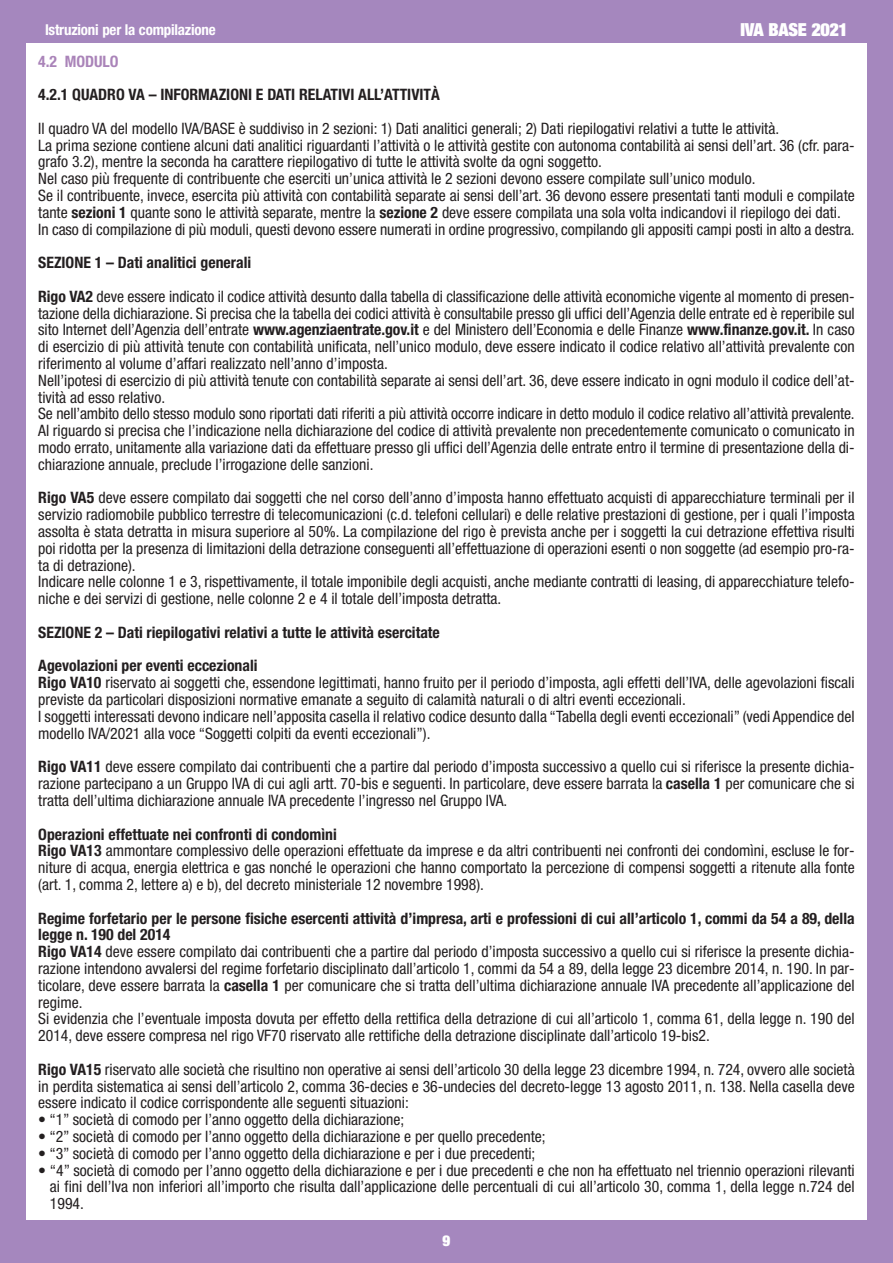
<style>
.page{position:relative;width:893px;height:1263px;background:#fff}
.page>*{position:absolute;margin:0;border:0;box-sizing:border-box;transform-origin:0 0}
.t1{font:900 expanded 18px "Helvetica Neue";letter-spacing:-.015em;color:#fff}
.t2{font:condensed 15.75px/16.8px "Helvetica Neue";color:#231f20}
.t3{font:700 condensed 15.75px/33.6px "Helvetica Neue";color:#231f20}
.t4{font:700 condensed 15.75px "Helvetica Neue";color:#aa84b9}
.t5{font:700 condensed 15px "Helvetica Neue";letter-spacing:-.015em;color:#fff}
.t6{font:900 expanded 15px "Helvetica Neue";color:#fff}
.s1{font-weight:700}
</style>
<div class="page">
<div style="left:0;top:0;width:893px;height:43px;background:#a587be"></div>
<div style="left:0;top:40px;width:26px;height:1185px;background:#a587be"></div>
<div style="left:867px;top:39px;width:26px;height:1185px;background:#a587be"></div>
<div style="left:0;top:1220px;width:893px;height:42px;background:#a587be"></div>
<p class="t5" style="left:45px;top:24px;width:172px">Istruzioni per la compilazione</p>
<p class="t1" style="left:740px;top:24px;width:109px">IVA BASE 2021</p>
<p class="t4" style="left:38px;top:55px;width:82px">4.2 MODULO</p>
<p class="t3" style="left:38px;top:79px;width:403px">4.2.1 QUADRO VA – INFORMAZIONI E DATI RELATIVI ALL’ATTIVITÀ</p>
<p class="t2" style="left:38px;top:121px;width:818px">Il quadro VA del modello IVA/BASE è suddiviso in 2 sezioni: 1) Dati analitici generali; 2) Dati riepilogativi relativi a tutte le attività.<br>La prima sezione contiene alcuni dati analitici riguardanti l’attività o le attività gestite con autonoma contabilità ai sensi dell’art. 36 (cfr. para&shy;grafo 3.2), mentre la seconda ha carattere riepilogativo di tutte le attività svolte da ogni soggetto.<br>Nel caso più frequente di contribuente che eserciti un’unica attività le 2 sezioni devono essere compilate sull’unico modulo.<br>Se il contribuente, invece, esercita più attività con contabilità separate ai sensi dell’art. 36 devono essere presentati tanti moduli e compilate tante <span class="s1">sezioni 1</span> quante sono le attività separate, mentre la <span class="s1">sezione 2</span> deve essere compilata una sola volta indicandovi il riepilogo dei dati.<br>In caso di compilazione di più moduli, questi devono essere numerati in ordine progressivo, compilando gli appositi campi posti in alto a destra.</p>
<p class="t2" style="left:38px;top:247px;width:818px;line-height:33.6px"><span class="s1">SEZIONE 1 – Dati analitici generali<br>Rigo VA2</span> deve essere indicato il codice attività desunto dalla tabella di classificazione delle attività economiche vigente al momento di presen-</p>
<p class="t2" style="left:38px;top:306px;width:818px">tazione della dichiarazione. Si precisa che la tabella dei codici attività è consultabile presso gli uffici dell’Agenzia delle entrate ed è reperibile sul sito Internet dell’Agenzia dell’entrate <span class="s1">www.agenziaentrate.gov.it</span> e del Ministero dell’Economia e delle Finanze <span class="s1">www.finanze.gov.it.</span> In caso di esercizio di più attività tenute con contabilità unificata, nell’unico modulo, deve essere indicato il codice relativo all’attività prevalente con riferimento al volume d’affari realizzato nell’anno d’imposta.<br>Nell’ipotesi di esercizio di più attività tenute con contabilità separate ai sensi dell’art. 36, deve essere indicato in ogni modulo il codice dell’at&shy;tività ad esso relativo.<br>Se nell’ambito dello stesso modulo sono riportati dati riferiti a più attività occorre indicare in detto modulo il codice relativo all’attività prevalente.<br>Al riguardo si precisa che l’indicazione nella dichiarazione del codice di attività prevalente non precedentemente comunicato o comunicato in modo errato, unitamente alla variazione dati da effettuare presso gli uffici dell’Agenzia delle entrate entro il termine di presentazione della di&shy;chiarazione annuale, preclude l’irrogazione delle sanzioni.</p>
<p class="t2" style="left:38px;top:491px;width:818px"><span class="s1">Rigo VA5</span> deve essere compilato dai soggetti che nel corso dell’anno d’imposta hanno effettuato acquisti di apparecchiature terminali per il servizio radiomobile pubblico terrestre di telecomunicazioni (c.d. telefoni cellulari) e delle relative prestazioni di gestione, per i quali l’imposta assolta è stata detratta in misura superiore al 50%. La compilazione del rigo è prevista anche per i soggetti la cui detrazione effettiva risulti poi ridotta per la presenza di limitazioni della detrazione conseguenti all’effettuazione di operazioni esenti o non soggette (ad esempio pro-ra&shy;ta di detrazione).<br>Indicare nelle colonne 1 e 3, rispettivamente, il totale imponibile degli acquisti, anche mediante contratti di leasing, di apparecchiature telefo&shy;niche e dei servizi di gestione, nelle colonne 2 e 4 il totale dell’imposta detratta.</p>
<p class="t3" style="left:38px;top:617px;width:403px">SEZIONE 2 – Dati riepilogativi relativi a tutte le attività esercitate<br>Agevolazioni per eventi eccezionali</p>
<p class="t2" style="left:38px;top:676px;width:818px"><span class="s1">Rigo VA10</span> riservato ai soggetti che, essendone legittimati, hanno fruito per il periodo d’imposta, agli effetti dell’IVA, delle agevolazioni fiscali previste da particolari disposizioni normative emanate a seguito di calamità naturali o di altri eventi eccezionali.<br>I soggetti interessati devono indicare nell’apposita casella il relativo codice desunto dalla “Tabella degli eventi eccezionali” (vedi Appendice del modello IVA/2021 alla voce “Soggetti colpiti da eventi eccezionali”).</p>
<p class="t2" style="left:38px;top:760px;width:818px;text-align:justify"><span class="s1">Rigo VA11</span> deve essere compilato dai contribuenti che a partire dal periodo d’imposta successivo a quello cui si riferisce la presente dichia&shy;razione partecipano a un Gruppo IVA di cui agli artt. 70-bis e seguenti. In particolare, deve essere barrata la <span class="s1">casella 1</span> per comunicare che si tratta dell’ultima dichiarazione annuale IVA precedente l’ingresso nel Gruppo IVA.</p>
<p class="t2" style="left:38px;top:827px;width:818px"><span class="s1">Operazioni effettuate nei confronti di condomìni<br>Rigo VA13</span> ammontare complessivo delle operazioni effettuate da imprese e da altri contribuenti nei confronti dei condomìni, escluse le for&shy;niture di acqua, energia elettrica e gas nonché le operazioni che hanno comportato la percezione di compensi soggetti a ritenute alla fonte (art. 1, comma 2, lettere a) e b), del decreto ministeriale 12 novembre 1998).</p>
<p class="t2" style="left:38px;top:911px;width:818px"><span class="s1">Regime forfetario per le persone fisiche esercenti attività d’impresa, arti e professioni di cui all’articolo 1, commi da 54 a 89, della legge n. 190 del 2014<br>Rigo VA14</span> deve essere compilato dai contribuenti che a partire dal periodo d’imposta successivo a quello cui si riferisce la presente dichia&shy;razione intendono avvalersi del regime forfetario disciplinato dall’articolo 1, commi da 54 a 89, della legge 23 dicembre 2014, n. 190. In par&shy;ticolare, deve essere barrata la <span class="s1">casella 1</span> per comunicare che si tratta dell’ultima dichiarazione annuale IVA precedente all’applicazione del regime.<br>Si evidenzia che l’eventuale imposta dovuta per effetto della rettifica della detrazione di cui all’articolo 1, comma 61, della legge n. 190 del 2014, deve essere compresa nel rigo VF70 riservato alle rettifiche della detrazione disciplinate dall’articolo 19-bis2.</p>
<p class="t2" style="left:38px;top:1062px;width:818px;text-align:justify"><span class="s1">Rigo VA15</span> riservato alle società che risultino non operative ai sensi dell’articolo 30 della legge 23 dicembre 1994, n. 724, ovvero alle società in perdita sistematica ai sensi dell’articolo 2, comma 36-decies e 36-undecies del decreto-legge 13 agosto 2011, n. 138. Nella casella deve essere indicato il codice corrispondente alle seguenti situazioni:</p>
<p class="t2" style="left:38px;top:1112px;width:367px">• “1” società di comodo per l’anno oggetto della dichiarazione;</p>
<p class="t2" style="left:38px;top:1129px;width:509px">• “2” società di comodo per l’anno oggetto della dichiarazione e per quello precedente;</p>
<p class="t2" style="left:38px;top:1146px;width:499px">• “3” società di comodo per l’anno oggetto della dichiarazione e per i due precedenti;</p>
<p class="t2" style="left:50px;top:1163px;width:806px;text-align:justify;text-indent:-12px">• “4” società di comodo per l’anno oggetto della dichiarazione e per i due precedenti e che non ha effettuato nel triennio operazioni rilevanti ai fini dell’Iva non inferiori all’importo che risulta dall’applicazione delle percentuali di cui all’articolo 30, comma 1, della legge n.724 del 1994.</p>
<p class="t6" style="left:443px;top:1235px;width:9px">9</p>
</div>
